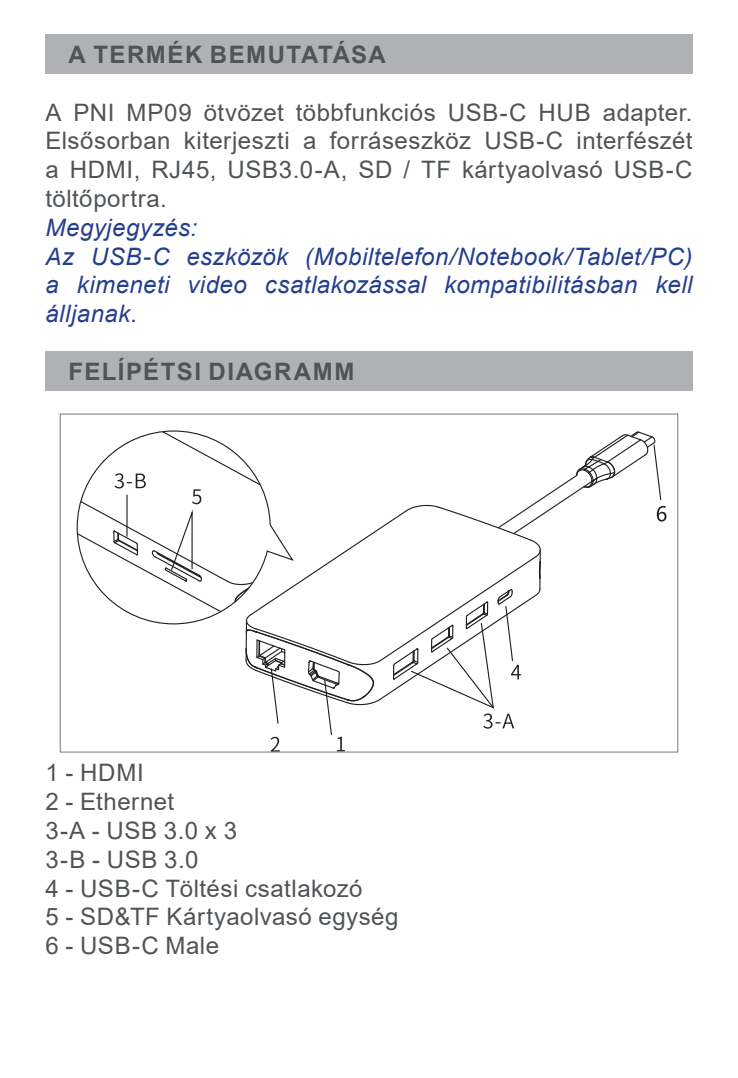
<style>
.page{position:relative;width:738px;height:1078px;background:#fff}
.page>*{position:absolute;margin:0;border:0;box-sizing:border-box;transform-origin:0 0}
.t1{font:24px/28.8px "Arial";letter-spacing:.025em;color:#505457;text-align:justify}
.Note{font:italic 24px/28.8px "Arial";letter-spacing:.02em;color:#253f8e;text-align:justify}
.UPPERCASE_TITLE{font:700 24px "Arial";letter-spacing:.06em;color:#505457}
</style>
<div class="page">
<div style="left:45px;top:34px;width:647px;height:40px;background:#afb1b4"></div>
<div style="left:45px;top:351px;width:647px;height:39px;background:#afb1b4"></div>
<svg style="left:77px;top:430px;width:589px;height:320px"></svg>
<p class="UPPERCASE_TITLE" style="left:68px;top:37px;width:318px">A TERMÉK BEMUTATÁSA</p>
<p class="t1" style="left:45px;top:97px;width:648px">A PNI MP09 ötvözet többfunkciós USB-C HUB adapter.<br>Elsősorban kiterjeszti a forráseszköz USB-C interfészét a HDMI, RJ45, USB3.0-A, SD / TF kártyaolvasó USB-C töltőportra.</p>
<p class="Note" style="left:45px;top:213px;width:153px">Megyjegyzés:</p>
<p class="Note" style="left:45px;top:242px;width:648px">Az USB-C eszközök (Mobiltelefon/Notebook/Tablet/PC) a kimeneti video csatlakozással kompatibilitásban kell álljanak.</p>
<p class="UPPERCASE_TITLE" style="left:68px;top:354px;width:287px">FELÍPÉTSI DIAGRAMM</p>
<p class="t1" style="left:45px;top:758px;width:100px">1 - HDMI</p>
<p class="t1" style="left:45px;top:787px;width:130px">2 - Ethernet</p>
<p class="t1" style="left:45px;top:815px;width:193px">3-A - USB 3.0 x 3</p>
<p class="t1" style="left:45px;top:844px;width:154px">3-B - USB 3.0</p>
<p class="t1" style="left:45px;top:873px;width:318px">4 - USB-C Töltési csatlakozó</p>
<p class="t1" style="left:45px;top:902px;width:354px">5 - SD&amp;TF Kártyaolvasó egység</p>
<p class="t1" style="left:45px;top:931px;width:175px">6 - USB-C Male</p>
</div>
